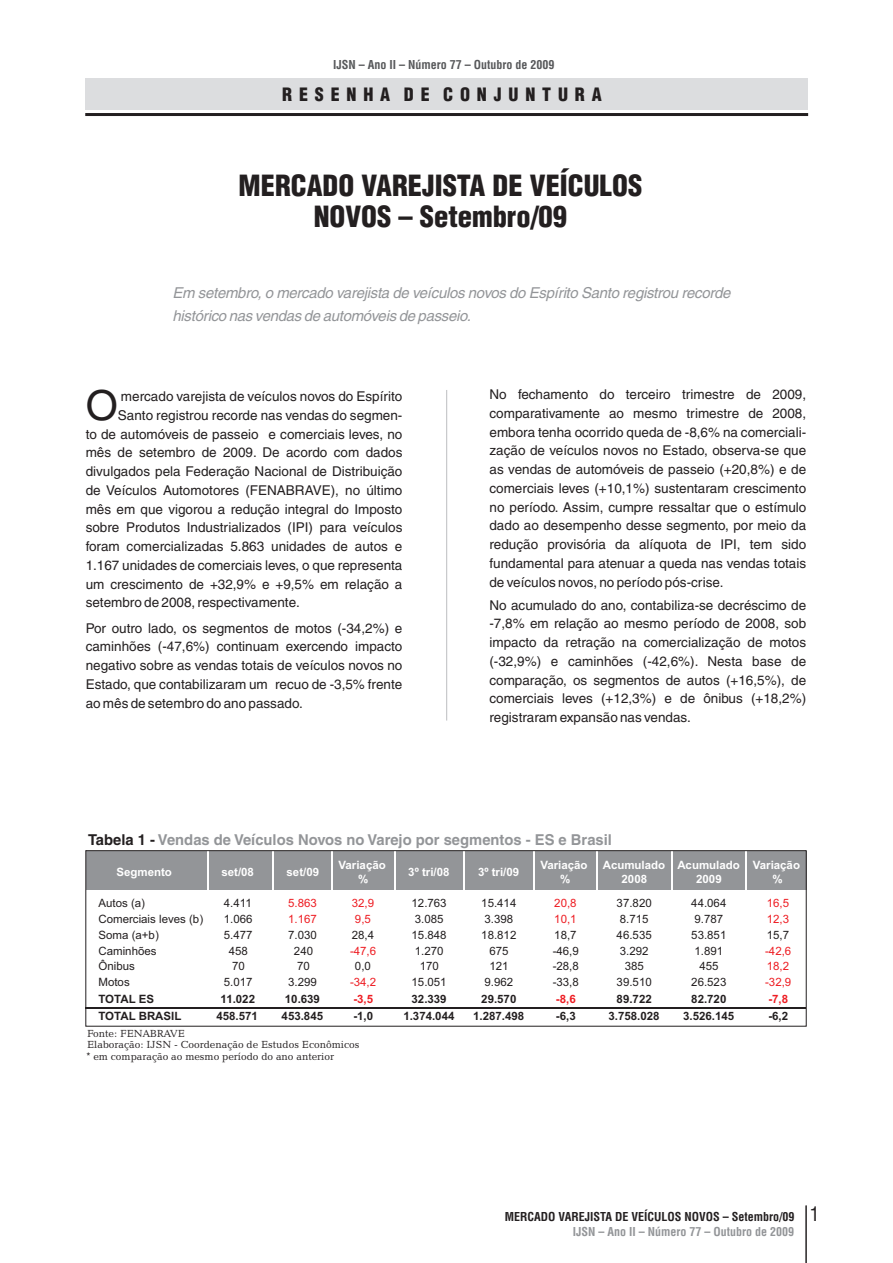
<style>
.page{position:relative;width:893px;height:1263px;background:#fff}
.page>*{position:absolute;margin:0;border:0;box-sizing:border-box;transform-origin:0 0}
.t1{font:41.4px "Helvetica LT";color:#231f20}
.t2{font:900 condensed 28.5px/30.8px "Helvetica LT";color:#231f20;text-align:center}
.t3{font:condensed 19.5px "Helvetica LT";color:#231f20}
.t4{font:900 condensed 18px "Helvetica LT";letter-spacing:.38em;color:#231f20}
.t5{font:italic 15px/23px "Helvetica LT";letter-spacing:-.02em;color:#939598}
.t6{font:700 15px "Helvetica LT";color:#939598}
.t7{font:13.5px/18.8px "Helvetica LT";color:#231f20;text-align:justify}
.t8{font:700 condensed 12px "Helvetica LT";color:#231f20}
.t9{font:700 condensed 12px "Helvetica LT";color:#939598}
.t10{font:700 condensed 12px "Helvetica LT";color:#57585a}
.t11{font:11.55px "Arial";color:#231f20}
.t12{font:700 11.55px "Arial";color:#231f20}
.t13{font:700 11.55px/14.7px "Arial";color:#fff;text-align:center}
.t14{font:11.55px "Arial";color:#ee1d23}
.t15{font:700 11.55px "Arial";color:#ee1d23}
.t16{font:10.5px/11.6px "Candida BT";color:#231f20}
.s1{color:#231f20}
.s2{font-family:"Helvetica LT"}
</style>
<div class="page">
<div style="left:86px;top:851px;width:720px;height:38px;background:#939598"></div>
<hr style="left:806px;top:1205px;width:1px;height:58px;background:#231f20">
<div style="left:85px;top:78px;width:723px;height:31px;background:#dcdddf"></div>
<hr style="left:85px;top:113px;width:723px;height:3px;background:#231f20">
<hr style="left:446px;top:390px;width:1px;height:330px;background:#bcbdc0">
<hr style="left:272px;top:851px;width:2px;height:175px;background:#fff">
<hr style="left:207px;top:851px;width:2px;height:175px;background:#fff">
<hr style="left:331px;top:851px;width:2px;height:175px;background:#fff">
<hr style="left:394px;top:851px;width:2px;height:175px;background:#fff">
<hr style="left:463px;top:851px;width:2px;height:175px;background:#fff">
<hr style="left:533px;top:851px;width:2px;height:175px;background:#fff">
<hr style="left:596px;top:851px;width:2px;height:175px;background:#fff">
<hr style="left:672px;top:851px;width:1px;height:175px;background:#fff">
<hr style="left:745px;top:851px;width:2px;height:175px;background:#fff">
<hr style="left:86px;top:1007px;width:720px;height:1px;background:#231f20">
<div style="left:86px;top:850px;width:720px;height:176px;border:1px solid #231f20"></div>
<p class="t10" style="left:333px;top:60px;width:223px">IJSN – Ano II – Número 77 – Outubro de 2009</p>
<h3 class="t4" style="left:282px;top:88px;width:321px">RESENHA DE CONJUNTURA</h3>
<h2 class="t2" style="left:239px;top:173px;width:405px">MERCADO VAREJISTA DE VEÍCULOS<br>NOVOS – Setembro/09</h2>
<p class="t5" style="left:172px;top:282px;width:559px">Em setembro, o mercado varejista de veículos novos do Espírito Santo registrou recorde histórico nas vendas de automóveis de passeio.</p>
<h1 class="t1" style="left:86px;top:388px;width:34px">O</h1>
<p class="t7" style="left:121px;top:388px;width:283px">mercado varejista de veículos novos do Espírito</p>
<p class="t7" style="left:86px;top:407px;width:318px;text-indent:32px">Santo registrou recorde nas vendas do segmen&shy;to de automóveis de passeio e comerciais leves, no mês de setembro de 2009. De acordo com dados divulgados pela Federação Nacional de Distribuição de Veículos Automotores (FENABRAVE), no último mês em que vigorou a redução integral do Imposto sobre Produtos Industrializados (IPI) para veículos foram comercializadas 5.863 unidades de autos e 1.167 unidades de comerciais leves, o que representa um crescimento de +32,9% e +9,5% em relação a setembro de 2008, respectivamente.</p>
<p class="t7" style="left:86px;top:619px;width:318px">Por outro lado, os segmentos de motos (-34,2%) e caminhões (-47,6%) continuam exercendo impacto negativo sobre as vendas totais de veículos novos no Estado, que contabilizaram um recuo de -3,5% frente ao mês de setembro do ano passado.</p>
<p class="t7" style="left:489px;top:386px;width:318px">No fechamento do terceiro trimestre de 2009, comparativamente ao mesmo trimestre de 2008, embora tenha ocorrido queda de -8,6% na comerciali&shy;zação de veículos novos no Estado, observa-se que as vendas de automóveis de passeio (+20,8%) e de comerciais leves (+10,1%) sustentaram crescimento no período. Assim, cumpre ressaltar que o estímulo dado ao desempenho desse segmento, por meio da redução provisória da alíquota de IPI, tem sido fundamental para atenuar a queda nas vendas totais de veículos novos, no período pós-crise.</p>
<p class="t7" style="left:489px;top:596px;width:318px">No acumulado do ano, contabiliza-se decréscimo de -7,8% em relação ao mesmo período de 2008, sob impacto da retração na comercialização de motos (-32,9%) e caminhões (-42,6%). Nesta base de comparação, os segmentos de autos (+16,5%), de comerciais leves (+12,3%) e de ônibus (+18,2%) registraram expansão nas vendas.</p>
<p class="t6" style="left:88px;top:833px;width:525px"><span class="s1">Tabela 1 -</span> Vendas de Veículos Novos no Varejo por segmentos - ES e Brasil</p>
<p class="t13" style="left:116px;top:866px;width:57px">Segmento</p>
<p class="t13" style="left:221px;top:866px;width:34px">set/08</p>
<p class="t13" style="left:287px;top:866px;width:34px">set/09</p>
<p class="t13" style="left:339px;top:858px;width:49px">Variação %</p>
<p class="t13" style="left:408px;top:866px;width:43px">3º tri/08</p>
<p class="t13" style="left:478px;top:866px;width:43px">3º tri/09</p>
<p class="t13" style="left:540px;top:858px;width:49px">Variação %</p>
<p class="t13" style="left:603px;top:858px;width:64px">Acumulado<br>2008</p>
<p class="t13" style="left:677px;top:858px;width:64px">Acumulado<br>2009</p>
<p class="t13" style="left:753px;top:858px;width:49px">Variação %</p>
<p class="t11" style="left:99px;top:899px;width:48px">Autos (a)</p>
<p class="t11" style="left:224px;top:899px;width:29px">4.411</p>
<p class="t14" style="left:288px;top:899px;width:30px">5.863</p>
<p class="t14" style="left:352px;top:899px;width:24px">32,9</p>
<p class="t11" style="left:412px;top:899px;width:37px">12.763</p>
<p class="t11" style="left:481px;top:899px;width:37px">15.414</p>
<p class="t14" style="left:554px;top:899px;width:24px">20,8</p>
<p class="t11" style="left:617px;top:899px;width:37px">37.820</p>
<p class="t11" style="left:691px;top:899px;width:37px">44.064</p>
<p class="t14" style="left:767px;top:899px;width:24px">16,5</p>
<p class="t11" style="left:99px;top:914px;width:106px">Comerciais leves (b)</p>
<p class="t11" style="left:224px;top:914px;width:30px">1.066</p>
<p class="t14" style="left:288px;top:914px;width:30px">1.167</p>
<p class="t14" style="left:355px;top:914px;width:17px">9,5</p>
<p class="t11" style="left:415px;top:914px;width:30px">3.085</p>
<p class="t11" style="left:485px;top:914px;width:30px">3.398</p>
<p class="t14" style="left:554px;top:914px;width:24px">10,1</p>
<p class="t11" style="left:620px;top:914px;width:30px">8.715</p>
<p class="t11" style="left:695px;top:914px;width:30px">9.787</p>
<p class="t14" style="left:767px;top:914px;width:24px">12,3</p>
<p class="t11" style="left:99px;top:931px;width:62px">Soma (a+b)</p>
<p class="t11" style="left:224px;top:931px;width:30px">5.477</p>
<p class="t11" style="left:288px;top:931px;width:30px">7.030</p>
<p class="t11" style="left:352px;top:931px;width:24px">28,4</p>
<p class="t11" style="left:412px;top:931px;width:37px">15.848</p>
<p class="t11" style="left:481px;top:931px;width:37px">18.812</p>
<p class="t11" style="left:554px;top:931px;width:24px">18,7</p>
<p class="t11" style="left:617px;top:931px;width:37px">46.535</p>
<p class="t11" style="left:691px;top:931px;width:37px">53.851</p>
<p class="t11" style="left:767px;top:931px;width:24px">15,7</p>
<p class="t11" style="left:99px;top:946px;width:60px">Caminhões</p>
<p class="t11" style="left:229px;top:946px;width:21px">458</p>
<p class="t11" style="left:294px;top:946px;width:21px">240</p>
<p class="t14" style="left:350px;top:946px;width:28px">-47,6</p>
<p class="t11" style="left:415px;top:946px;width:30px">1.270</p>
<p class="t11" style="left:489px;top:946px;width:21px">675</p>
<p class="t11" style="left:553px;top:946px;width:28px">-46,9</p>
<p class="t11" style="left:620px;top:946px;width:30px">3.292</p>
<p class="t11" style="left:695px;top:946px;width:30px">1.891</p>
<p class="t14" style="left:765px;top:946px;width:28px">-42,6</p>
<p class="t11" style="left:99px;top:962px;width:38px">Ônibus</p>
<p class="t11" style="left:232px;top:962px;width:14px">70</p>
<p class="t11" style="left:297px;top:962px;width:14px">70</p>
<p class="t11" style="left:355px;top:962px;width:17px">0,0</p>
<p class="t11" style="left:420px;top:962px;width:21px">170</p>
<p class="t11" style="left:489px;top:962px;width:21px">121</p>
<p class="t11" style="left:553px;top:962px;width:28px">-28,8</p>
<p class="t11" style="left:625px;top:962px;width:21px">385</p>
<p class="t11" style="left:699px;top:962px;width:21px">455</p>
<p class="t14" style="left:767px;top:962px;width:24px">18,2</p>
<p class="t11" style="left:99px;top:977px;width:33px">Motos</p>
<p class="t11" style="left:224px;top:977px;width:30px">5.017</p>
<p class="t11" style="left:288px;top:977px;width:30px">3.299</p>
<p class="t14" style="left:350px;top:977px;width:28px">-34,2</p>
<p class="t11" style="left:412px;top:977px;width:37px">15.051</p>
<p class="t11" style="left:485px;top:977px;width:30px">9.962</p>
<p class="t11" style="left:553px;top:977px;width:28px">-33,8</p>
<p class="t11" style="left:617px;top:977px;width:37px">39.510</p>
<p class="t11" style="left:691px;top:977px;width:37px">26.523</p>
<p class="t14" style="left:765px;top:977px;width:28px">-32,9</p>
<p class="t12" style="left:99px;top:995px;width:57px">TOTAL ES</p>
<p class="t12" style="left:221px;top:995px;width:36px">11.022</p>
<p class="t12" style="left:285px;top:995px;width:37px">10.639</p>
<p class="t15" style="left:353px;top:995px;width:21px">-3,5</p>
<p class="t12" style="left:412px;top:995px;width:37px">32.339</p>
<p class="t12" style="left:481px;top:995px;width:37px">29.570</p>
<p class="t15" style="left:556px;top:995px;width:21px">-8,6</p>
<p class="t12" style="left:617px;top:995px;width:37px">89.722</p>
<p class="t12" style="left:691px;top:995px;width:37px">82.720</p>
<p class="t15" style="left:768px;top:995px;width:21px">-7,8</p>
<p class="t12" style="left:99px;top:1012px;width:84px">TOTAL BRASIL</p>
<p class="t12" style="left:216px;top:1012px;width:43px">458.571</p>
<p class="t12" style="left:282px;top:1012px;width:43px">453.845</p>
<p class="t12" style="left:353px;top:1012px;width:21px">-1,0</p>
<p class="t12" style="left:403px;top:1012px;width:53px">1.374.044</p>
<p class="t12" style="left:473px;top:1012px;width:53px">1.287.498</p>
<p class="t12" style="left:556px;top:1012px;width:21px">-6,3</p>
<p class="t12" style="left:608px;top:1012px;width:53px">3.758.028</p>
<p class="t12" style="left:683px;top:1012px;width:53px">3.526.145</p>
<p class="t12" style="left:768px;top:1012px;width:21px">-6,2</p>
<p class="t16" style="left:86px;top:1029px;width:275px">Fonte: FENABRAVE<br>Elaboração: IJSN - Coordenação de Estudos Econômicos <span class="s2">*</span> em comparação ao mesmo período do ano anterior</p>
<p class="t8" style="left:505px;top:1211px;width:291px">MERCADO VAREJISTA DE VEÍCULOS NOVOS – Setembro/09</p>
<p class="t9" style="left:573px;top:1227px;width:223px">IJSN – Ano II – Número 77 – Outubro de 2009</p>
<h3 class="t3" style="left:810px;top:1206px;width:11px">1</h3>
</div>
